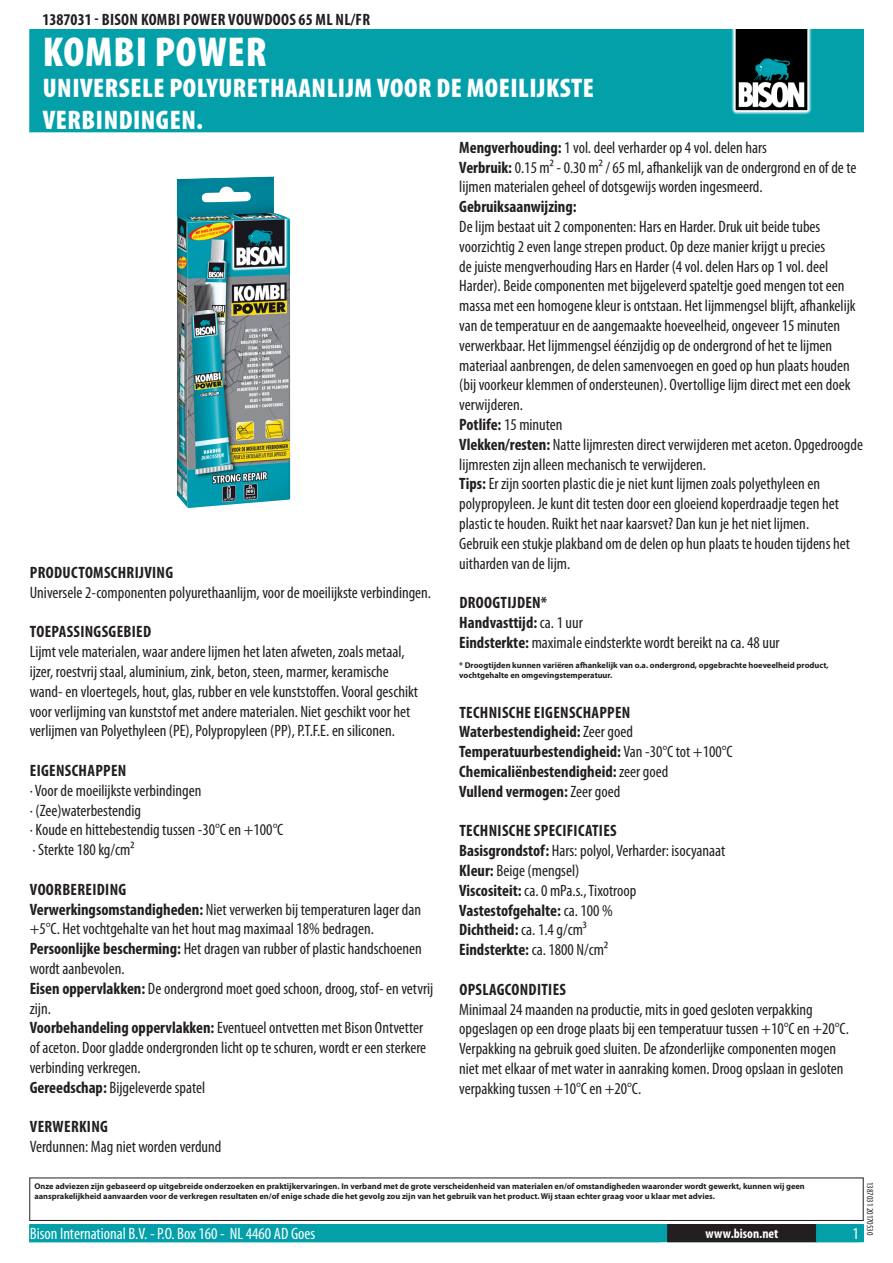
<style>
.page{position:relative;width:893px;height:1263px;background:#fff}
.page>*{position:absolute;margin:0;border:0;box-sizing:border-box;transform-origin:0 0}
.PageHeader{font:900 condensed 42px "Myriad Pro";letter-spacing:.02em;color:#fff}
.PageSubheader{font:900 condensed 27px/32.4px "Myriad Pro";letter-spacing:.02em;color:#fff}
.Regular{font:condensed 16.5px/19.8px "Myriad Pro";color:#231f20}
.Regular-2{font:700 condensed 16.5px "Myriad Pro";letter-spacing:.02em;color:#231f20}
.ContactData{font:condensed 16.5px "Myriad Pro";color:#fff}
.TOCItem{font:700 condensed 16.5px "Myriad Pro";letter-spacing:.02em;color:#231f20}
.URL{font:700 condensed 13.5px "Myriad Pro";color:#fff}
.Revisie{font:condensed 9px "Myriad Pro";color:#231f20}
.Disclaimer{font:700 8.4px/10.1px "Myriad Pro";color:#231f20}
.s1{font-weight:700}
.s2{font-weight:400}
</style>
<div class="page">
<div style="left:30px;top:30px;width:833px;height:102px;background:#04a0aa"></div>
<div style="left:731px;top:30px;width:85px;height:85px;background:linear-gradient(to bottom,#05a7b3,#04a6b2)"></div>
<img style="left:731px;top:30px;width:80px;height:85px">
<div style="left:29px;top:1177px;width:835px;height:44px;border:1px solid #231f20"></div>
<div style="left:30px;top:1225px;width:833px;height:17px;background:#04a0aa"></div>
<div style="left:29px;top:1224px;width:835px;height:18px;border:1px solid #04a0aa"></div>
<div style="left:668px;top:1225px;width:148px;height:17px;background:#231f20"></div>
<div style="left:667px;top:1224px;width:150px;height:18px;border:1px solid #231f20"></div>
<img style="left:177px;top:177px;width:113px;height:331px">
<p class="TOCItem" style="left:43px;top:9px;width:328px">1387031 - Bison Kombi Power Vouwdoos 65 ml NL/FR</p>
<p class="PageHeader" style="left:43px;top:25px;width:225px">KOMBI POWER</p>
<p class="PageSubheader" style="left:43px;top:71px;width:553px">UNIVERSELE POLYURETHAANLIJM VOOR DE MOEILIJKSTE<br>VERBINDINGEN.</p>
<p class="Regular-2" style="left:30px;top:562px;width:145px">Productomschrijving</p>
<p class="Regular" style="left:30px;top:582px;width:403px">Universele 2-componenten polyurethaanlijm, voor de moeilijkste verbindingen.</p>
<p class="Regular-2" style="left:30px;top:621px;width:123px">Toepassingsgebied</p>
<p class="Regular" style="left:30px;top:642px;width:390px">Lijmt vele materialen, waar andere lijmen het laten afweten, zoals metaal, ijzer, roestvrij staal, aluminium, zink, beton, steen, marmer, keramische wand- en vloertegels, hout, glas, rubber en vele kunststoffen. Vooral geschikt voor verlijming van kunststof met andere materialen. Niet geschikt voor het verlijmen van Polyethyleen (PE), Polypropyleen (PP), P.T.F.E. en siliconen.</p>
<p class="Regular-2" style="left:30px;top:760px;width:98px">Eigenschappen</p>
<p class="Regular" style="left:30px;top:780px;width:255px">· Voor de moeilijkste verbindingen<br>· (Zee)waterbestendig<br>· Koude en hittebestendig tussen -30°C en +1 00°C · Sterkte 1 80 kg/cm²</p>
<p class="Regular-2" style="left:30px;top:879px;width:98px">Voorbereiding</p>
<p class="Regular" style="left:30px;top:899px;width:393px"><span class="s1">Verwerkingsomstandigheden:</span> Niet verwerken bij temperaturen lager dan +5°C. Het vochtgehalte van het hout mag maximaal 1 8% bedragen.</p>
<p class="Regular" style="left:30px;top:939px;width:394px"><span class="s1">Persoonlijke bescherming:</span> Het dragen van rubber of plastic handschoenen wordt aanbevolen.</p>
<p class="Regular" style="left:30px;top:978px;width:405px"><span class="s1">Eisen oppervlakken:</span> De ondergrond moet goed schoon, droog, stof- en vetvrij zijn.</p>
<p class="Regular" style="left:30px;top:1018px;width:398px"><span class="s1">Voorbehandeling oppervlakken:</span> Eventueel ontvetten met Bison Ontvetter of aceton. Door gladde ondergronden licht op te schuren, wordt er een sterkere verbinding verkregen.</p>
<p class="Regular" style="left:30px;top:1077px;width:177px"><span class="s1">Gereedschap:</span> Bijgeleverde spatel</p>
<p class="Regular-2" style="left:30px;top:1116px;width:80px">Verwerking</p>
<p class="Regular" style="left:30px;top:1137px;width:193px">Verdunnen: Mag niet worden verdund</p>
<p class="Regular" style="left:459px;top:137px;width:309px"><span class="s1">Mengverhouding:</span> 1 vol. deel verharder op 4 vol. delen hars</p>
<p class="Regular" style="left:459px;top:157px;width:399px"><span class="s1">Verbruik:</span> 0.1 5 m² - 0.30 m² / 65 ml, afhankelijk van de ondergrond en of de te lijmen materialen geheel of dotsgewijs worden ingesmeerd.</p>
<p class="Regular-2" style="left:459px;top:196px;width:119px">Gebruiksaanwijzing:</p>
<p class="Regular" style="left:459px;top:216px;width:398px">De lijm bestaat uit 2 componenten: Hars en Harder. Druk uit beide tubes voorzichtig 2 even lange strepen product. Op deze manier krijgt u precies<br>de juiste mengverhouding Hars en Harder (4 vol. delen Hars op 1 vol. deel Harder). Beide componenten met bijgeleverd spateltje goed mengen tot een massa met een homogene kleur is ontstaan. Het lijmmengsel blijft, afhankelijk van de temperatuur en de aangemaakte hoeveelheid, ongeveer 1 5 minuten verwerkbaar. Het lijmmengsel éénzijdig op de ondergrond of het te lijmen materiaal aanbrengen, de delen samenvoegen en goed op hun plaats houden (bij voorkeur klemmen of ondersteunen). Overtollige lijm direct met een doek verwijderen.</p>
<p class="Regular" style="left:459px;top:414px;width:105px"><span class="s1">Potlife:</span> 1 5 minuten</p>
<p class="Regular" style="left:459px;top:434px;width:405px"><span class="s1">Vlekken/resten:</span> Natte lijmresten direct verwijderen met aceton. Opgedroogde lijmresten zijn alleen mechanisch te verwijderen.</p>
<p class="Regular" style="left:459px;top:474px;width:392px"><span class="s1">Tips:</span> Er zijn soorten plastic die je niet kunt lijmen zoals polyethyleen en polypropyleen. Je kunt dit testen door een gloeiend koperdraadje tegen het plastic te houden. Ruikt het naar kaarsvet? Dan kun je het niet lijmen.<br>Gebruik een stukje plakband om de delen op hun plaats te houden tijdens het uitharden van de lijm.</p>
<p class="Regular-2" style="left:459px;top:592px;width:89px">Droogtijden*</p>
<p class="Regular-2" style="left:459px;top:612px;width:125px">Handvasttijd: <span class="s2">ca. 1 uur</span></p>
<p class="Regular" style="left:459px;top:632px;width:322px"><span class="s1">Eindsterkte:</span> maximale eindsterkte wordt bereikt na ca. 48 uur</p>
<p class="Disclaimer" style="left:459px;top:660px;width:371px">* Droogtijden kunnen variëren afhankelijk van o.a. ondergrond, opgebrachte hoeveelheid product, vochtgehalte en omgevingstemperatuur.</p>
<p class="Regular-2" style="left:459px;top:702px;width:173px">Technische eigenschappen</p>
<p class="Regular-2" style="left:459px;top:722px;width:175px">Waterbestendigheid: <span class="s2">Zeer goed</span></p>
<p class="Regular-2" style="left:459px;top:741px;width:275px">Temperatuurbestendigheid: <span class="s2">Van -30°C tot +1 00°C</span></p>
<p class="Regular-2" style="left:459px;top:761px;width:211px">Chemicaliënbestendigheid: <span class="s2">zeer goed</span></p>
<p class="Regular-2" style="left:459px;top:781px;width:163px">Vullend vermogen: <span class="s2">Zeer goed</span></p>
<p class="Regular-2" style="left:459px;top:821px;width:159px">Technische specificaties</p>
<p class="Regular" style="left:459px;top:841px;width:268px"><span class="s1">Basisgrondstof:</span> Hars: polyol, Verharder: isocyanaat</p>
<p class="Regular" style="left:459px;top:860px;width:122px"><span class="s1">Kleur:</span> Beige (mengsel)</p>
<p class="Regular" style="left:459px;top:880px;width:179px"><span class="s1">Viscositeit:</span> ca. 0 mPa.s., Tixotroop</p>
<p class="Regular-2" style="left:459px;top:900px;width:155px">Vastestofgehalte: <span class="s2">ca. 1 00 %</span></p>
<p class="Regular" style="left:459px;top:920px;width:129px"><span class="s1">Dichtheid:</span> ca. 1 .4 g/cm³</p>
<p class="Regular-2" style="left:459px;top:939px;width:150px">Eindsterkte: <span class="s2">ca. 1 800 N/cm²</span></p>
<p class="Regular-2" style="left:459px;top:979px;width:108px">Opslagcondities</p>
<p class="Regular" style="left:459px;top:999px;width:391px">Minimaal 24 maanden na productie, mits in goed gesloten verpakking opgeslagen op een droge plaats bij een temperatuur tussen +1 0°C en +20°C.<br>Verpakking na gebruik goed sluiten. De afzonderlijke componenten mogen niet met elkaar of met water in aanraking komen. Droog opslaan in gesloten verpakking tussen +1 0°C en +20°C.</p>
<p class="Disclaimer" style="left:34px;top:1181px;width:772px">Onze adviezen zijn gebaseerd op uitgebreide onderzoeken en praktijkervaringen. In verband met de grote verscheidenheid van materialen en/of omstandigheden waaronder wordt gewerkt, kunnen wij geen aansprakelijkheid aanvaarden voor de verkregen resultaten en/of enige schade die het gevolg zou zijn van het gebruik van het product. Wij staan echter graag voor u klaar met advies.</p>
<p class="ContactData" style="left:30px;top:1224px;width:287px">Bison International B.V. - P.O. Box 1 60 - NL 4460 AD Goes</p>
<p class="URL" style="left:706px;top:1225px;width:74px">www.bison.net</p>
<p class="Revisie" style="left:875px;top:1182px;width:55px;rotate:90deg">1 387031 201 70530</p>
</div>
